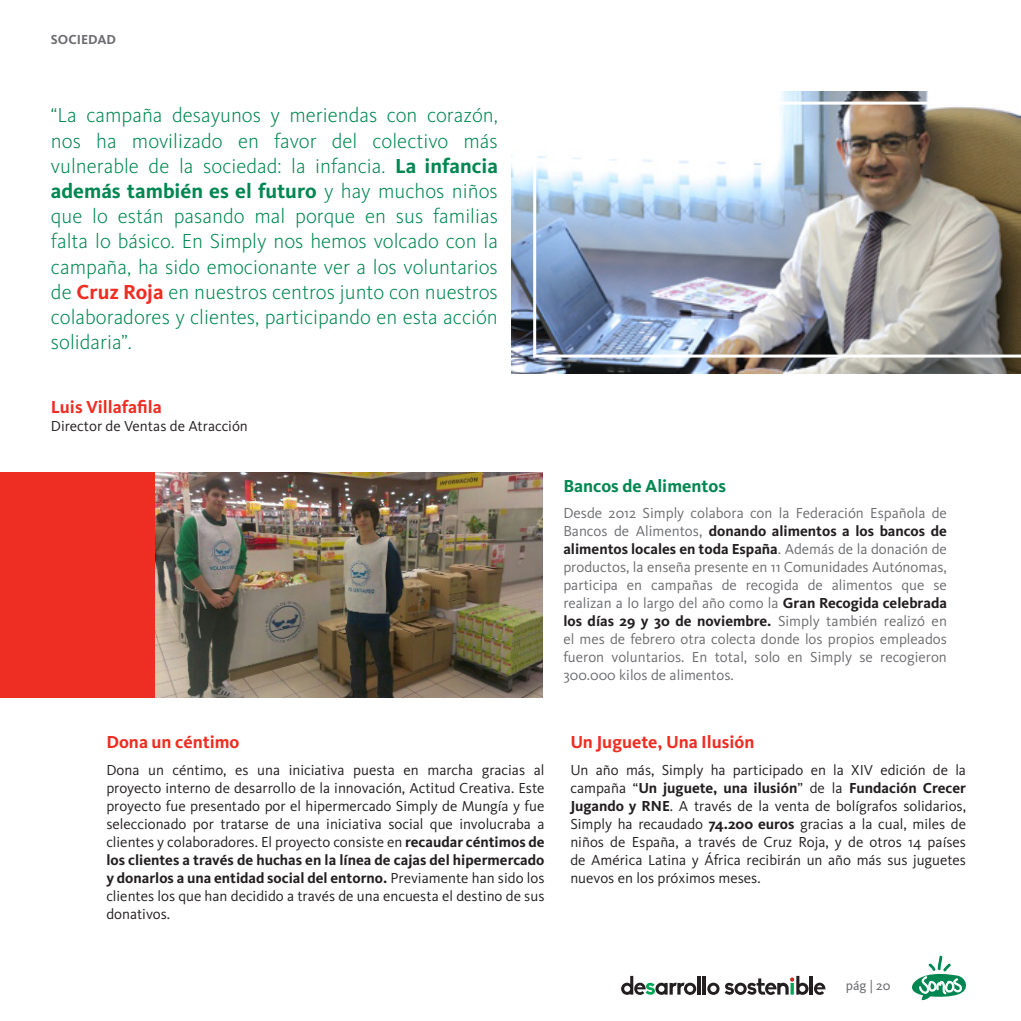
<style>
.page{position:relative;width:1021px;height:1021px;background:#fff}
.page>*{position:absolute;margin:0;border:0;box-sizing:border-box;transform-origin:0 0}
.t1{font:300 21px/25.2px "Kievit OT";color:#008751;text-align:justify}
.t2{font:700 18px "Kievit OT";color:#ee2e22}
.t3{font:700 18px "Kievit OT";color:#008751}
.t4{font:15px/18px "Kievit OT";color:#231f20;text-align:justify}
.t5{font:15px/18px "Kievit OT";color:#6c6d70;text-align:justify}
.t6{font:700 13.5px "Kievit OT";color:#6c6d70}
.t7{font:13.5px "Kievit OT";color:#6c6d70}
.s1{font-weight:700}
.s2{font-weight:700;color:#ee2e22}
.s3{font-weight:700;color:#231f20}
</style>
<div class="page">
<svg style="left:912px;top:955px;width:54px;height:46px"></svg>
<svg style="left:621px;top:975px;width:75px;height:19px"></svg>
<hr style="left:697px;top:975px;width:3px;height:19px;background:#231f20">
<hr style="left:702px;top:975px;width:4px;height:19px;background:#231f20">
<hr style="left:809px;top:975px;width:3px;height:19px;background:#231f20">
<svg style="left:814px;top:982px;width:11px;height:12px"></svg>
<svg style="left:707px;top:975px;width:101px;height:19px"></svg>
<div style="left:0;top:472px;width:331px;height:225px;background:#ee2e22"></div>
<img style="left:155px;top:472px;width:387px;height:225px">
<img style="left:511px;top:92px;width:509px;height:281px">
<img style="left:533px;top:102px;width:487px;height:255px">
<p class="t6" style="left:51px;top:31px;width:67px">SOCIEDAD</p>
<p class="t1" style="left:51px;top:102px;width:448px">“La campaña desayunos y meriendas con corazón, nos ha movilizado en favor del colectivo más vulnerable de la sociedad: la infancia. <span class="s1">La infancia además también es el futuro</span> y hay muchos niños que lo están pasando mal porque en sus familias falta lo básico. En Simply nos hemos volcado con la campaña, ha sido emocionante ver a los voluntarios de <span class="s2">Cruz Roja</span> en nuestros centros junto con nuestros colaboradores y clientes, participando en esta acción solidaria”.</p>
<p class="t2" style="left:51px;top:396px;width:112px">Luis Villafafila</p>
<p class="t4" style="left:51px;top:417px;width:198px">Director de Ventas de Atracción</p>
<p class="t3" style="left:563px;top:475px;width:164px">Bancos de Alimentos</p>
<p class="t5" style="left:563px;top:504px;width:385px">Desde 2012 Simply colabora con la Federación Española de Bancos de Alimentos, <span class="s3">donando alimentos a los bancos de alimentos locales en toda España</span>. Además de la donación de productos, la enseña presente en 11 Comunidades Autónomas, participa en campañas de recogida de alimentos que se realizan a lo largo del año como la <span class="s3">Gran Recogida celebrada los días 29 y 30 de noviembre.</span> Simply también realizó en el mes de febrero otra colecta donde los propios empleados fueron voluntarios. En total, solo en Simply se recogieron 300.000 kilos de alimentos.</p>
<p class="t2" style="left:106px;top:731px;width:135px">Dona un céntimo</p>
<p class="t4" style="left:106px;top:760px;width:439px">Dona un céntimo, es una iniciativa puesta en marcha gracias al proyecto interno de desarrollo de la innovación, Actitud Creativa. Este proyecto fue presentado por el hipermercado Simply de Mungía y fue seleccionado por tratarse de una iniciativa social que involucraba a clientes y colaboradores. El proyecto consiste en <span class="s1">recaudar céntimos de los clientes a través de huchas en la línea de cajas del hipermercado y donarlos a una entidad social del entorno.</span> Previamente han sido los clientes los que han decidido a través de una encuesta el destino de sus donativos.</p>
<p class="t2" style="left:570px;top:731px;width:186px">Un Juguete, Una Ilusión</p>
<p class="t4" style="left:570px;top:760px;width:397px">Un año más, Simply ha participado en la XIV edición de la campaña “<span class="s1">Un juguete, una ilusión</span>” de la <span class="s1">Fundación Crecer Jugando y RNE</span>. A través de la venta de bolígrafos solidarios, Simply ha recaudado <span class="s1">74.200 euros</span> gracias a la cual, miles de niños de España, a través de Cruz Roja, y de otros 14 países de América Latina y África recibirán un año más sus juguetes nuevos en los próximos meses.</p>
<p class="t7" style="left:845px;top:977px;width:46px">pág | 20</p>
</div>
